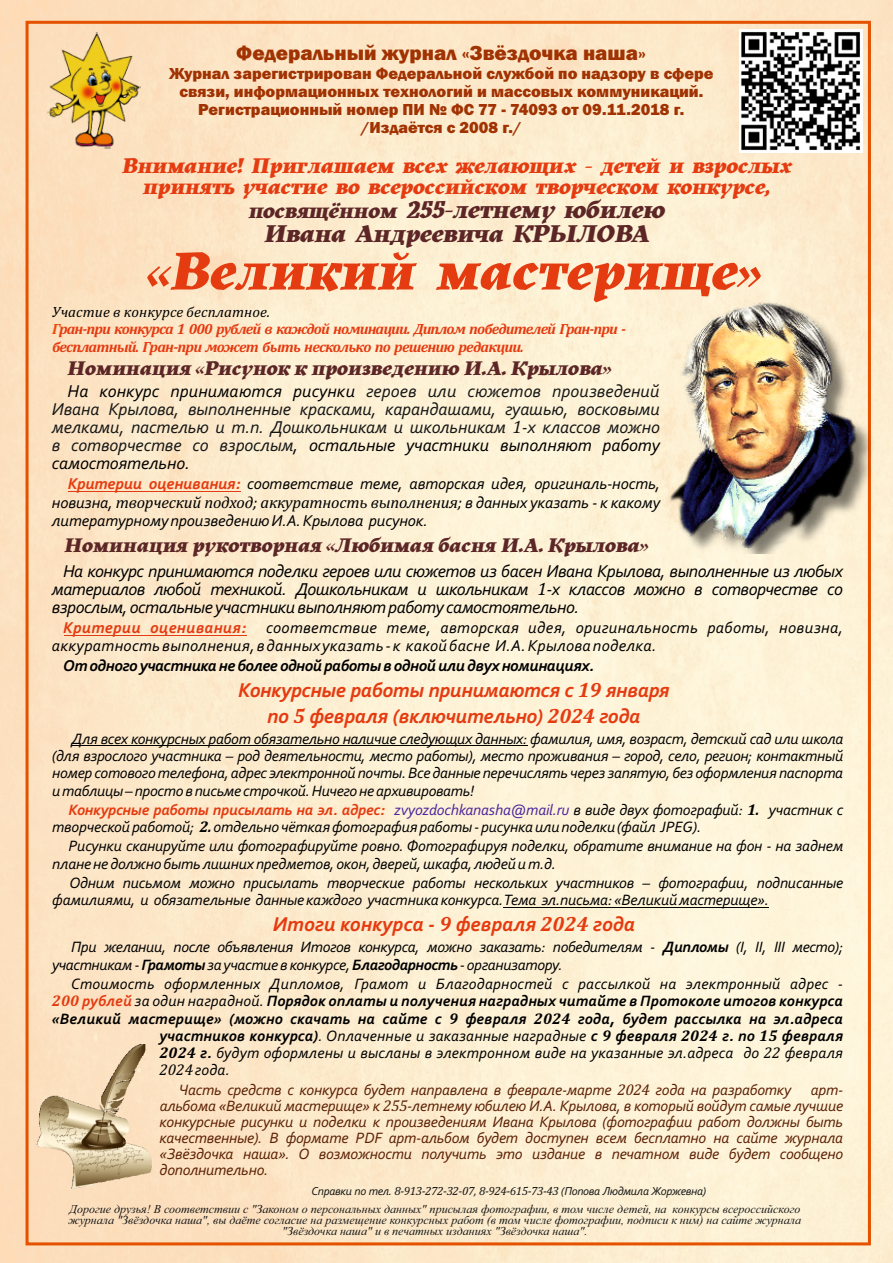
<style>
.page{position:relative;width:893px;height:1263px;background:#fff}
.page>*{position:absolute;margin:0;border:0;box-sizing:border-box;transform-origin:0 0}
.t1{font:italic 800 52.5px "Kitsch";color:#e53b10}
.t2{font:italic 800 24px/24.6px "Kitsch";letter-spacing:-.01em;color:#5c2626;text-align:center}
.t3{font:italic 700 21px "Corbel";letter-spacing:-.015em;color:#e53b10}
.t4{font:italic 800 21px "Kitsch";letter-spacing:-.01em;color:#e53b10}
.t5{font:800 21px "Franklin Gothic";color:#a13202}
.t6{font:italic 800 19.5px "Kitsch";color:#5c2626}
.t7{font:italic 18px/18px "Corbel";letter-spacing:-.01em;color:#151616;text-align:justify}
.t8{font:italic 18px/18px "Corbel";letter-spacing:-.03em;color:#000;text-align:justify}
.t9{font:800 16.5px/18.1px "Franklin Gothic";color:#a13202;text-align:center}
.t10{font:italic 16.5px/18.1px "Corbel";letter-spacing:.015em;color:#000}
.t11{font:italic 16.5px "Corbel";letter-spacing:-.01em;color:#000}
.t12{font:italic 16.5px "Cambria";letter-spacing:-.01em;color:#000}
.t13{font:italic 700 16.5px "Corbel";letter-spacing:-.025em;color:#000}
.t14{font:italic 15.75px/17.2px "Corbel";letter-spacing:-.015em;color:#000}
.t15{font:italic 15.75px/16.2px "Corbel";letter-spacing:-.015em;color:#5c2004;text-align:justify}
.t16{font:italic 700 15.75px "Corbel";letter-spacing:.01em;color:#000}
.t17{font:italic 15.75px "Corbel";letter-spacing:.01em;color:#000}
.t18{font:italic 700 15px "Cambria";letter-spacing:-.055em;color:#e53b10}
.t19{font:italic 15px "Cambria";letter-spacing:.005em;color:#000}
.t20{font:italic 12px/10.8px "Times New Roman";color:#151616;text-align:center}
.t21{font:italic 12px "Corbel";letter-spacing:-.03em;color:#151616}
.s1{font-size:21px}
.s2{color:#ea4e0d}
.s3{color:#000}
.s4{font-family:"Cambria"}
.s5{font-weight:700;color:#e53b10}
.s6{font-family:"Corbel"}
.s7{color:#4d259c}
.s8{font-family:"Cambria";font-weight:700}
.s9{font-weight:700}
.s10{font-family:"Cambria";color:#e53b10}
.s11{color:#e53b10}
.s12{font-weight:400}
</style>
<div class="page">
<img style="left:0;top:0;width:893px;height:1263px">
<img style="left:44px;top:31px;width:97px;height:119px">
<hr style="left:68px;top:491px;width:173px;height:1px;background:#e53b10">
<hr style="left:64px;top:635px;width:182px;height:1px;background:#e53b10">
<hr style="left:71px;top:745px;width:456px;height:1px;background:#000">
<hr style="left:504px;top:907px;width:265px;height:1px;background:#000">
<img style="left:637px;top:296px;width:256px;height:258px">
<img style="left:34px;top:1044px;width:117px;height:144px">
<img style="left:740px;top:29px;width:122px;height:123px">
<h3 class="t5" style="left:236px;top:45px;width:411px">Федеральный журнал «Звёздочка наша»</h3>
<p class="t9" style="left:179px;top:84px;width:525px">связи, информационных технологий и массовых коммуникаций.<br>Регистрационный номер ПИ № ФС 77 - 74093 от 09.11.2018 г. /Издаётся с 2008 г./</p>
<p class="t9" style="left:169px;top:66px;width:546px">Журнал зарегистрирован Федеральной службой по надзору в сфере</p>
<h3 class="t4" style="left:122px;top:156px;width:671px">Внимание! Приглашаем всех желающих - детей и взрослых</h3>
<h3 class="t4" style="left:144px;top:177px;width:629px">принять участие во всероссийском творческом конкурсе,</h3>
<h2 class="t2" style="left:249px;top:199px;width:418px"><span class="s1">посвящённом</span> 255-летнему юбилею<br>Ивана Андреевича КРЫЛОВА</h2>
<h1 class="t1" style="left:147px;top:247px;width:615px">«Великий мастерище»</h1>
<p class="t19" style="left:52px;top:305px;width:219px">Участие в конкурсе бесплатное.</p>
<p class="t18" style="left:52px;top:323px;width:575px"><span class="s2">Г</span>ран-при конкурса 1 000 рублей в каждой номинации. Диплом победителей Гран-при -</p>
<p class="t18" style="left:52px;top:340px;width:473px">бесплатный. Гран-при может быть несколько по решению редакции.</p>
<p class="t6" style="left:68px;top:359px;width:545px">Номинация «Рисунок к произведению И.А. Крылова»</p>
<p class="t7" style="left:52px;top:384px;width:610px;text-indent:16px"><span class="s3">На конкурс принимаются рисунки</span> героев или сюжетов произведений Ивана Крылова, выполненные красками, карандашами, гуашью, восковыми мелками, пастелью и т.п. Дошкольникам и школьникам <span class="s4">1</span>-х классов можно в сотворчестве со взрослым<span class="s3">, остальные участники выполняют работу самостоятельно.</span></p>
<p class="t11" style="left:68px;top:477px;width:594px"><span class="s5">Критерии оценивания:</span> соответствие теме, авторская идея, оригиналь-ность,</p>
<p class="t12" style="left:52px;top:495px;width:610px"><span class="s6">новизна,</span> творческий подход; аккуратность выполнения; <span class="s6">в данных указать - к какому</span></p>
<p class="t11" style="left:52px;top:513px;width:377px">литературному произведению И.А. Крылова рисунок.</p>
<p class="t6" style="left:65px;top:536px;width:585px">Номинация рукотворная «Любимая басня И.А. Крылова»</p>
<p class="t8" style="left:52px;top:564px;width:793px;text-indent:11px">На конкурс принимаются поделки героев или сюжетов из басен Ивана Крылова, выполненные из любых материалов любой техникой. Дошкольникам и школьникам <span class="s4">1</span>-х классов можно в сотворчестве со взрослым, остальные участники выполняют работу самостоятельно.</p>
<p class="t10" style="left:52px;top:620px;width:793px;text-indent:11px"><span class="s5">Критерии оценивания:</span> соответствие теме, авторская идея, оригинальность работы, новизна, аккуратность выполнения, в данных указать - к какой басне И.А. Крылова поделка.</p>
<p class="t13" style="left:63px;top:659px;width:532px">От одного участника не более одной работы в одной или двух номинациях.</p>
<h3 class="t3" style="left:238px;top:681px;width:433px">Конкурсные работы принимаются с <span class="s4">19</span> января</h3>
<h3 class="t3" style="left:267px;top:707px;width:375px">по <span class="s4">5</span> февраля (включительно) <span class="s4">2024</span> года</h3>
<p class="t14" style="left:52px;top:731px;width:793px;text-align:justify;text-indent:19px">Для всех конкурсных работ обязательно наличие следующих данных: фамилия, имя, возраст, детский сад или школа (для взрослого участника – род деятельности, место работы), место проживания – город, село, регион; контактный номер сотового телефона, адрес электронной почты. Все данные перечислять через запятую, без оформления паспорта и таблицы – просто в письме строчкой. Ничего не архивировать!</p>
<p class="t14" style="left:52px;top:802px;width:793px;text-indent:16px"><span class="s5">Конкурсные работы присылать на эл. адрес:</span> <span class="s7">zvyozdochkanasha@mail.ru</span> в виде двух фотографий: <span class="s8">1.</span> участник с творческой работой; <span class="s8">2.</span>отдельно чёткая фотография работы- рисунка или поделки (файл JPEG).</p>
<p class="t14" style="left:52px;top:839px;width:793px;text-indent:16px">Рисунки сканируйте или фотографируйте ровно. Фотографируя поделки, обратите внимание на фон - на заднем плане не должно быть лишних предметов, окон, дверей, шкафа, людей и т.д.</p>
<p class="t14" style="left:52px;top:875px;width:793px;text-indent:17px">Одним письмом можно присылать творческие работы нескольких участников – фотографии, подписанные фамилиями, и обязательные данные каждого участника конкурса. Тема эл.письма: «Великий мастерище».</p>
<h3 class="t3" style="left:273px;top:915px;width:364px">Итоги конкурса - <span class="s4">9</span> февраля <span class="s4">2024</span> года</h3>
<p class="t14" style="left:52px;top:940px;width:793px;text-indent:19px">При желании, после объявления Итогов конкурса, можно заказать: победителям - <span class="s9">Дипломы</span> (I, II, III место); участникам - <span class="s9">Грамоты</span>за участие в конкурсе, <span class="s9">Благодарность</span>- организатору.</p>
<p class="t17" style="left:71px;top:977px;width:773px">Стоимость оформленных Дипломов, Грамот и Благодарностей с рассылкой на электронный адрес -</p>
<p class="t16" style="left:52px;top:994px;width:793px"><span class="s10">200</span> <span class="s11">рублей</span> <span class="s12">за один наградной.</span> Порядок оплаты и получения наградных читайте в Протоколе итогов конкурса</p>
<p class="t16" style="left:52px;top:1012px;width:793px">«Великий мастерище» (можно скачать на сайте с <span class="s4">9</span> февраля <span class="s4">2024</span> года, будет рассылка на эл.адреса</p>
<p class="t16" style="left:159px;top:1029px;width:685px">участников конкурса)<span class="s12">. Оплаченные и заказанные наградные</span> с <span class="s4">9</span> февраля <span class="s4">2024</span> г. по <span class="s4">15</span> февраля</p>
<p class="t17" style="left:159px;top:1046px;width:685px"><span class="s8">2024</span> <span class="s9">г.</span> будут оформлены и высланы в электронном виде на указанные эл.адреса до <span class="s4">22</span> февраля</p>
<p class="t14" style="left:159px;top:1063px;width:72px"><span class="s4">2024</span>года.</p>
<p class="t15" style="left:160px;top:1083px;width:685px;text-indent:19px">Часть средств с конкурса будет направлена в феврале-марте <span class="s4">2024</span> года на разработку арт&shy;альбома «Великий мастерище» к <span class="s4">255</span>-летнему юбилею И.А. Крылова, в который войдут самые лучшие конкурсные рисунки и поделки к произведениям Ивана Крылова (фотографии работ должны быть качественные). В формате PDF арт-альбом будет доступен всем бесплатно на сайте журнала «Звёздочка наша». О возможности получить это издание в печатном виде будет сообщено дополнительно.</p>
<p class="t21" style="left:311px;top:1186px;width:396px">Справки по тел. <span class="s4">8-913-272-32-07, 8-924-615-73-43</span> (Попова Людмила Жоржевна)</p>
<p class="t20" style="left:69px;top:1205px;width:734px">Дорогие друзья! В соответствии с "Законом о персональных данных" присылая фотографии, в том числе детей, на конкурсы всероссийского журнала "Звёздочка наша", вы даёте согласие на размещение конкурсных работ (в том числе фотографии, подписи к ним) на сайте журнала "Звёздочка наша" и в печатных изданиях "Звёздочка наша".</p>
</div>
